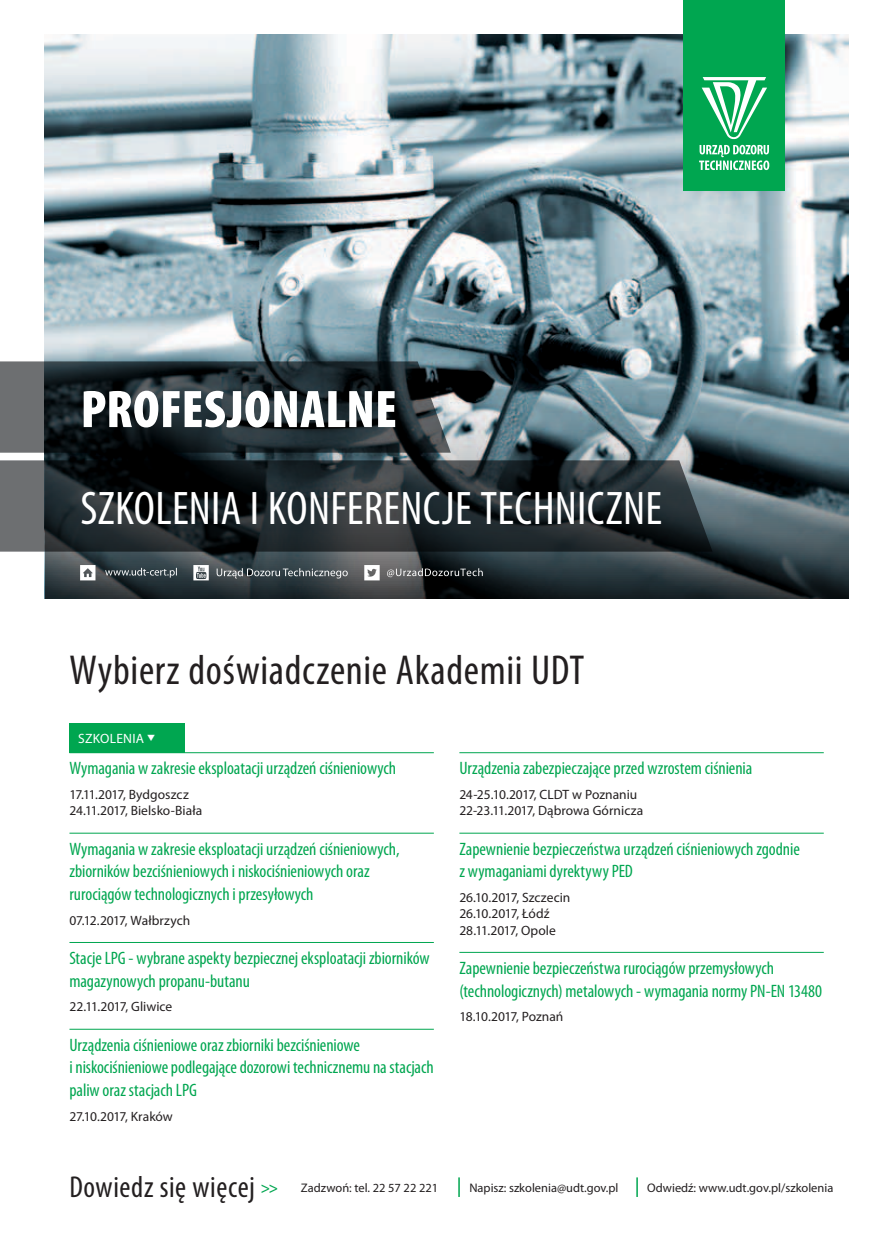
<style>
.page{position:relative;width:872px;height:1234px;background:#fff}
.page>*{position:absolute;margin:0;border:0;box-sizing:border-box;transform-origin:0 0}
.t1{font:900 condensed 53.25px "Myriad Pro";letter-spacing:.005em;color:#fff}
.t2{font:condensed 47.4px "Myriad Pro";letter-spacing:.005em;color:#fff}
.t3{font:condensed 42px "Myriad Pro";letter-spacing:.015em;color:#231f20}
.t4{font:condensed 30.3px "Myriad Pro";letter-spacing:.02em;color:#231f20}
.t5{font:condensed 18px/22.5px "Myriad Pro";letter-spacing:-.005em;color:#00a650}
.t6{font:italic 600 condensed 15.75px "Myriad Pro";color:#00a650}
.t7{font:13.5px/16.2px "Myriad Pro";letter-spacing:-.005em;color:#231f20}
.t8{font:13.5px "Myriad Pro";color:#fff}
.t9{font:12.45px "Myriad Pro";color:#231f20}
</style>
<div class="page">
<svg style="left:45px;top:34px;width:803px;height:564px;background:#82949c"></svg>
<svg style="left:0;top:460px;width:712px;height:91px;background:#242b2f"></svg>
<svg style="left:0;top:361px;width:451px;height:91px;background:#262f34"></svg>
<div style="left:683px;top:0;width:101px;height:190px;background:#00a650"></div>
<svg style="left:699px;top:77px;width:70px;height:93px"></svg>
<hr style="left:69px;top:752px;width:365px;height:1px;background:#00a650">
<hr style="left:69px;top:832px;width:365px;height:1px;background:#00a650">
<hr style="left:69px;top:941px;width:365px;height:1px;background:#00a650">
<hr style="left:69px;top:1028px;width:365px;height:1px;background:#00a650">
<div style="left:69px;top:722px;width:116px;height:30px;background:#00a650"></div>
<hr style="left:459px;top:752px;width:364px;height:1px;background:#00a650">
<hr style="left:459px;top:832px;width:364px;height:1px;background:#00a650">
<hr style="left:459px;top:951px;width:364px;height:1px;background:#00a650">
<svg style="left:387px;top:568px;width:96px;height:9px"></svg>
<svg style="left:364px;top:565px;width:16px;height:15px"></svg>
<svg style="left:193px;top:565px;width:16px;height:15px"></svg>
<svg style="left:217px;top:568px;width:131px;height:10px"></svg>
<svg style="left:80px;top:565px;width:15px;height:15px"></svg>
<svg style="left:105px;top:567px;width:72px;height:10px"></svg>
<svg style="left:458px;top:1177px;width:2px;height:19px"></svg>
<svg style="left:636px;top:1177px;width:2px;height:19px"></svg>
<h1 class="t1" style="left:81px;top:375px;width:318px">PROFESJONALNE</h1>
<h2 class="t2" style="left:81px;top:479px;width:583px">szkolenia i konferencje techniczne</h2>
<h3 class="t3" style="left:69px;top:645px;width:516px">Wybierz doświadczenie akademii UDt</h3>
<p class="t8" style="left:78px;top:729px;width:79px">szKolenia ▼</p>
<p class="t5" style="left:69px;top:756px;width:328px">Wymagania w zakresie eksploatacji urządzeń ciśnieniowych</p>
<p class="t7" style="left:69px;top:786px;width:134px">17.11.2017, Bydgoszcz<br>24.11.2017, Bielsko-Biała</p>
<p class="t5" style="left:69px;top:837px;width:331px">Wymagania w zakresie eksploatacji urządzeń ciśnieniowych, zbiorników bezciśnieniowych i niskociśnieniowych oraz rurociągów technologicznych i przesyłowych</p>
<p class="t7" style="left:69px;top:911px;width:122px">07.12.2017, Wałbrzych</p>
<p class="t5" style="left:69px;top:946px;width:362px">stacje lPG - wybrane aspekty bezpiecznej eksploatacji zbiorników magazynowych propanu-butanu</p>
<p class="t7" style="left:69px;top:998px;width:104px">22.11.2017, Gliwice</p>
<p class="t5" style="left:69px;top:1033px;width:366px">Urządzenia ciśnieniowe oraz zbiorniki bezciśnieniowe<br>i niskociśnieniowe podlegające dozorowi technicznemu na stacjach paliw oraz stacjach lPG</p>
<p class="t7" style="left:69px;top:1107px;width:105px">27.10.2017, Kraków</p>
<p class="t5" style="left:459px;top:756px;width:294px">Urządzenia zabezpieczające przed wzrostem ciśnienia</p>
<p class="t7" style="left:459px;top:786px;width:185px">24-25.10.2017, ClDT w Poznaniu<br>22-23.11.2017, Dąbrowa Górnicza</p>
<p class="t5" style="left:459px;top:837px;width:342px">zapewnienie bezpieczeństwa urządzeń ciśnieniowych zgodnie z wymaganiami dyrektywy PeD</p>
<p class="t7" style="left:459px;top:889px;width:113px">26.10.2017, szczecin<br>26.10.2017, Łódź<br>28.11.2017, opole</p>
<p class="t5" style="left:459px;top:956px;width:364px">zapewnienie bezpieczeństwa rurociągów przemysłowych (technologicznych) metalowych - wymagania normy Pn-en 13480</p>
<p class="t7" style="left:459px;top:1008px;width:105px">18.10.2017, Poznań</p>
<h3 class="t4" style="left:69px;top:1167px;width:188px">Dowiedz się więcej</h3>
<p class="t9" style="left:301px;top:1179px;width:139px">zadzwoń: tel. 22 57 22 221</p>
<p class="t9" style="left:469px;top:1179px;width:151px">napisz: szkolenia@udt.gov.pl</p>
<p class="t9" style="left:647px;top:1179px;width:187px">odwiedź: www.udt.gov.pl/szkolenia</p>
<p class="t6" style="left:260px;top:1177px;width:19px">&gt;&gt;</p>
</div>
